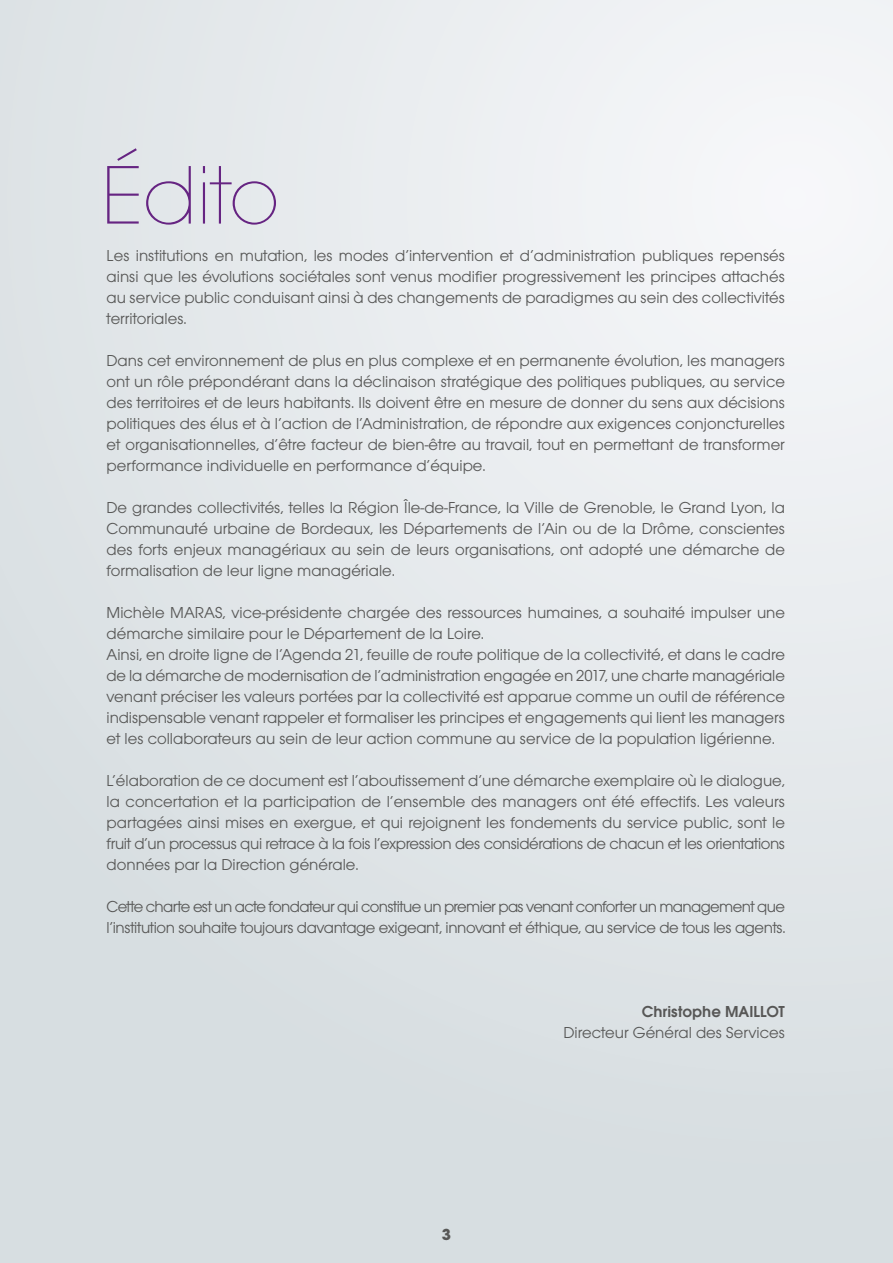
<style>
.page{position:relative;width:893px;height:1263px;background:#fff}
.page>*{position:absolute;margin:0;border:0;box-sizing:border-box;transform-origin:0 0}
.t1{font:200 86.25px "Avant Garde Gothic Itc T";color:#662482}
.t2{font:16.5px/21px "Avant Garde Gothic Itc T";color:#575756;text-align:justify}
.t3{font:16.5px/21px "Avant Garde Gothic Itc T";letter-spacing:-.035em;color:#575756}
.t4{font:600 16.5px "Avant Garde Gothic Itc T";color:#575756}
.t5{font:700 15px "Avant Garde LT";color:#575756}
</style>
<div class="page">
<div style="left:0;top:0;width:893px;height:1263px;background:linear-gradient(to bottom,#eff1f4,#d6dde0)"></div>
<h1 class="t1" style="left:101px;top:145px;width:180px">Édito</h1>
<p class="t2" style="left:107px;top:245px;width:680px">Les institutions en mutation, les modes d’intervention et d’administration publiques repensés ainsi que les évolutions sociétales sont venus modifier progressivement les principes attachés au service public conduisant ainsi à des changements de paradigmes au sein des collectivités territoriales.</p>
<p class="t2" style="left:107px;top:350px;width:680px">Dans cet environnement de plus en plus complexe et en permanente évolution, les managers ont un rôle prépondérant dans la déclinaison stratégique des politiques publiques, au service des territoires et de leurs habitants. Ils doivent être en mesure de donner du sens aux décisions politiques des élus et à l’action de l’Administration, de répondre aux exigences conjoncturelles et organisationnelles, d’être facteur de bien-être au travail, tout en permettant de transformer performance individuelle en performance d’équipe.</p>
<p class="t2" style="left:107px;top:497px;width:680px">De grandes collectivités, telles la Région Île-de-France, la Ville de Grenoble, le Grand Lyon, la Communauté urbaine de Bordeaux, les Départements de l’Ain ou de la Drôme, conscientes des forts enjeux managériaux au sein de leurs organisations, ont adopté une démarche de formalisation de leur ligne managériale.</p>
<p class="t2" style="left:107px;top:602px;width:680px;text-align:left">Michèle MARAS, vice-présidente chargée des ressources humaines, a souhaité impulser une démarche similaire pour le Département de la Loire.<br>Ainsi, en droite ligne de l’Agenda 21, feuille de route politique de la collectivité, et dans le cadre de la démarche de modernisation de l’administration engagée en 2017, une charte managériale venant préciser les valeurs portées par la collectivité est apparue comme un outil de référence indispensable venant rappeler et formaliser les principes et engagements qui lient les managers et les collaborateurs au sein de leur action commune au service de la population ligérienne.</p>
<p class="t2" style="left:107px;top:770px;width:680px">L’élaboration de ce document est l’aboutissement d’une démarche exemplaire où le dialogue, la concertation et la participation de l’ensemble des managers ont été effectifs. Les valeurs partagées ainsi mises en exergue, et qui rejoignent les fondements du service public, sont le fruit d’un processus qui retrace à la fois l’expression des considérations de chacun et les orientations données par la Direction générale.</p>
<p class="t3" style="left:107px;top:896px;width:681px">Cette charte est un acte fondateur qui constitue un premier pas venant conforter un management que l’institution souhaite toujours davantage exigeant, innovant et éthique, au service de tous les agents.</p>
<p class="t5" style="left:442px;top:1225px;width:11px">3</p>
<p class="t4" style="left:642px;top:1002px;width:145px">Christophe MAILLOT</p>
<p class="t2" style="left:563px;top:1022px;width:223px">Directeur Général des Services</p>
</div>
